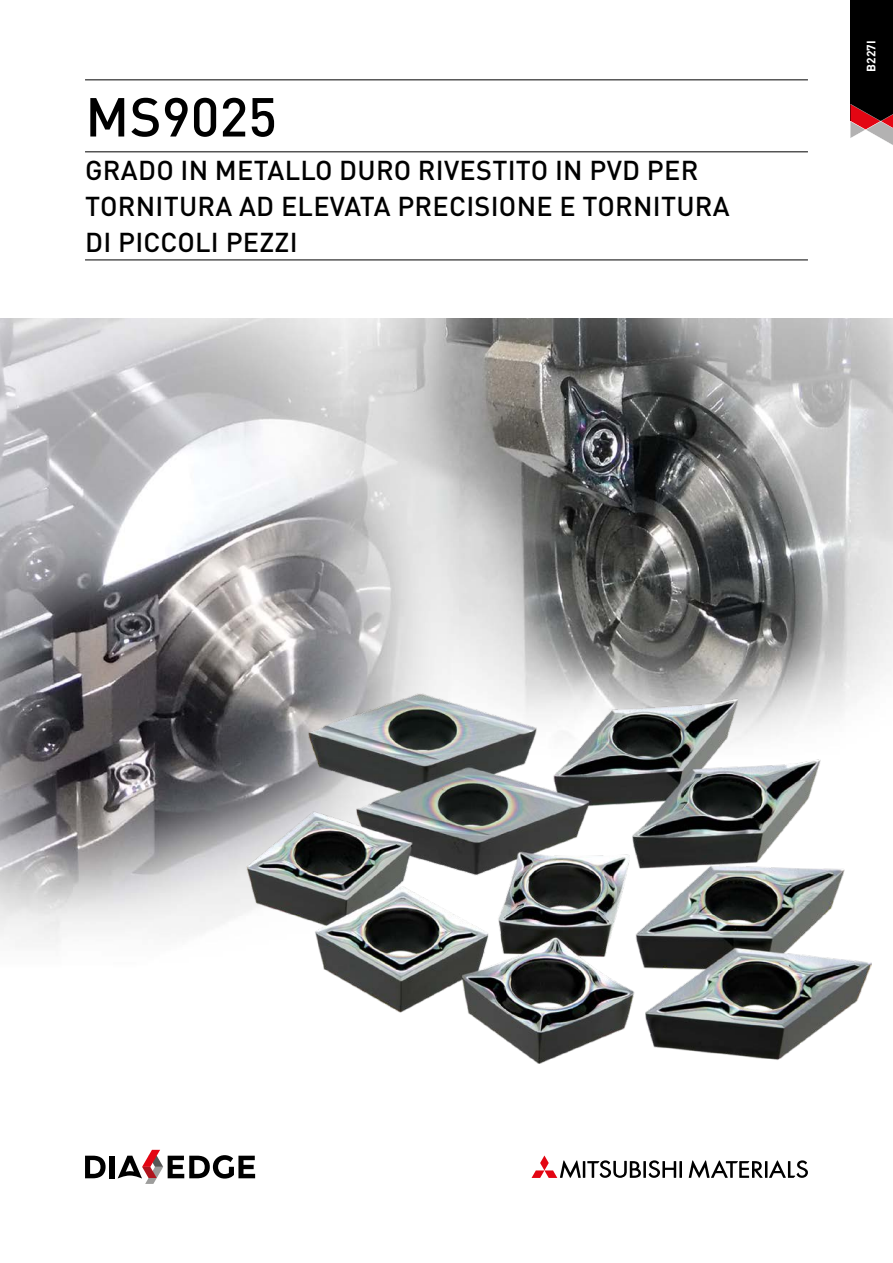
<style>
.page{position:relative;width:893px;height:1263px;background:#fff}
.page>*{position:absolute;margin:0;border:0;box-sizing:border-box;transform-origin:0 0}
.MHG_Headline_36_36pt{font:500 54px "DIN Pro";color:#000}
.MHG_Subline_18_24pt{font:500 27px/36px "DIN Pro";letter-spacing:.01em;color:#000}
.MHG_Register_Marker{font:700 12px "DIN Pro";color:#fff}
</style>
<div class="page">
<div style="left:850px;top:0;width:43px;height:121px;background:#000"></div>
<svg style="left:850px;top:104px;width:43px;height:41px"></svg>
<hr style="left:679px;top:1161px;width:3px;height:17px;background:#000">
<hr style="left:643px;top:1161px;width:3px;height:17px;background:#000">
<svg style="left:649px;top:1160px;width:27px;height:18px"></svg>
<svg style="left:689px;top:1160px;width:119px;height:18px"></svg>
<svg style="left:531px;top:1155px;width:110px;height:23px"></svg>
<svg style="left:85px;top:1156px;width:21px;height:22px"></svg>
<div style="left:110px;top:1156px;width:5px;height:22px;background:#000"></div>
<svg style="left:118px;top:1150px;width:137px;height:34px"></svg>
<hr style="left:85px;top:79px;width:723px;height:1px;background:#000">
<hr style="left:85px;top:151px;width:723px;height:1px;background:#000">
<img style="left:0;top:319px;width:893px;height:625px">
<img style="left:246px;top:694px;width:626px;height:369px">
<hr style="left:85px;top:260px;width:723px;height:1px;background:#000">
<p class="MHG_Headline_36_36pt" style="left:85px;top:73px;width:193px">MS9025</p>
<p class="MHG_Subline_18_24pt" style="left:85px;top:149px;width:646px">GRADO IN METALLO DURO RIVESTITO IN PVD PER<br>TORNITURA AD ELEVATA PRECISIONE E TORNITURA<br>DI PICCOLI PEZZI</p>
<p class="MHG_Register_Marker" style="left:861px;top:72px;width:33px;rotate:-90deg">B227I</p>
</div>
